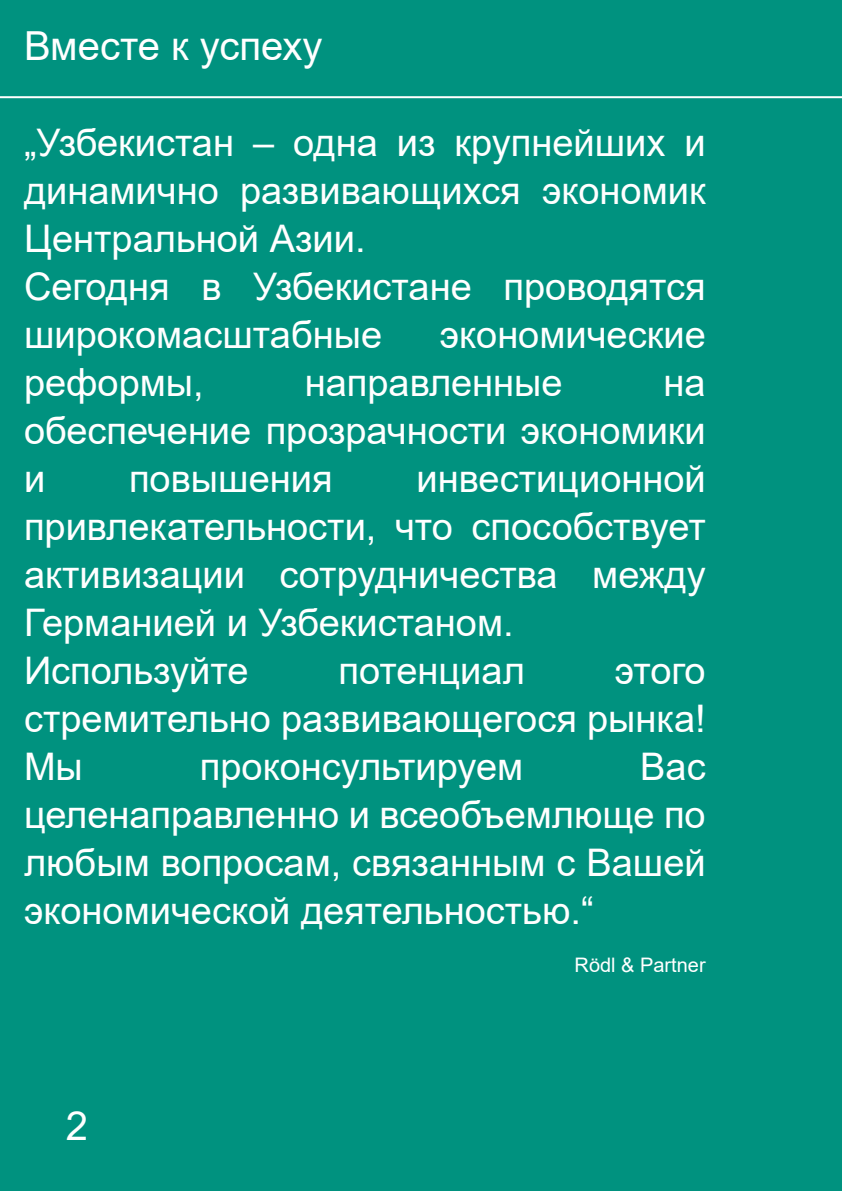
<style>
.page{position:relative;width:842px;height:1191px;background:#00927f}
.page>*{position:absolute;margin:0;border:0;box-sizing:border-box;transform-origin:0 0}
.t1{font:40px "Arial";color:#fff}
.t2{font:38px/48px "Arial";color:#fff;text-align:justify}
.t3{font:20px "Arial";color:#fff}
</style>
<div class="page">
<hr style="left:0;top:96px;width:842px;height:2px;background:#fff">
<p class="t1" style="left:24px;top:18px;width:300px">Вместе к успеху</p>
<p class="t2" style="left:24px;top:118px;width:683px;text-align:left">„Узбекистан – одна из крупнейших и динамично развивающихся экономик<br>Центральной Азии.<br>Сегодня в Узбекистане проводятся широкомасштабные</p>
<p class="t2" style="left:440px;top:310px;width:267px">экономические</p>
<p class="t2" style="left:24px;top:358px;width:181px">реформы,</p>
<p class="t2" style="left:305px;top:358px;width:259px">направленные</p>
<p class="t2" style="left:24px;top:358px;width:683px;text-indent:640px">на обеспечение прозрачности экономики и</p>
<p class="t2" style="left:24px;top:454px;width:683px;text-align:left;text-indent:393px">инвестиционной привлекательности, что способствует активизации сотрудничества между<br>Германией и Узбекистаном.<br>Используйте</p>
<p class="t2" style="left:129px;top:454px;width:205px">повышения</p>
<p class="t2" style="left:24px;top:646px;width:683px;text-indent:591px">этого стремительно развивающегося рынка!<br>Мы</p>
<p class="t2" style="left:339px;top:646px;width:188px">потенциал</p>
<p class="t2" style="left:24px;top:742px;width:683px;text-indent:616px">Вас целенаправленно и всеобъемлюще по любым вопросам, связанным с Вашей экономической деятельностью.“</p>
<p class="t3" style="left:575px;top:951px;width:133px">Rödl &amp; Partner</p>
<p class="t2" style="left:200px;top:742px;width:325px">проконсультируем</p>
<p class="t1" style="left:66px;top:1098px;width:24px">2</p>
</div>
